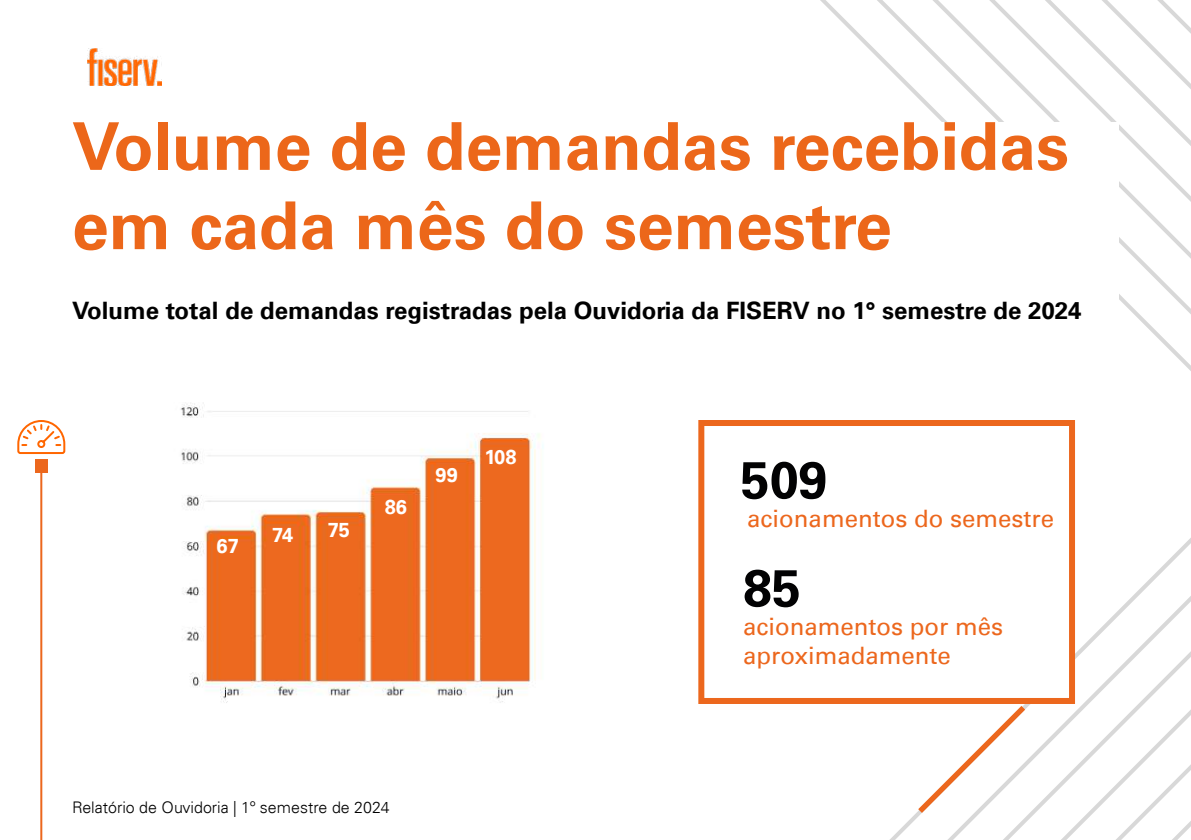
<style>
.page{position:relative;width:1191px;height:840px;background:#fff}
.page>*{position:absolute;margin:0;border:0;box-sizing:border-box;transform-origin:0 0}
.t1{font:700 66px/79.2px "Univers For Fiserv 65";color:#ec671a}
.t2{font:700 52px "Univers For Fiserv 65";color:#020203}
.t3{font:700 24px "Univers For Fiserv 65";color:#000}
.t4{font:24px/28.8px "Univers For Fiserv 55";color:#ec671d}
.t5{font:700 20px "Univers For Fiserv 65";color:#fff}
.t6{font:300 16px "Univers For Fiserv 45";color:#000}
</style>
<div class="page">
<svg style="left:698px;top:0;width:493px;height:839px"></svg>
<svg style="left:918px;top:705px;width:107px;height:107px"></svg>
<div style="left:698px;top:420px;width:377px;height:283px;background:#fff;border:6px solid #ec671d"></div>
<div style="left:72px;top:122px;width:1047px;height:201px;background:#fff"></div>
<img style="left:87px;top:48px;width:75px;height:38px">
<div style="left:35px;top:459px;width:12px;height:13px;background:#ec671d"></div>
<hr style="left:40px;top:472px;width:2px;height:367px;background:#ec671d">
<svg style="left:17px;top:420px;width:49px;height:34px"></svg>
<img style="left:180px;top:403px;width:363px;height:300px">
<h1 class="t1" style="left:72px;top:107px;width:998px">Volume de demandas recebidas em cada mês do semestre</h1>
<p class="t3" style="left:72px;top:296px;width:1011px">Volume total de demandas registradas pela Ouvidoria da FISERV no 1° semestre de 2024</p>
<p class="t5" style="left:217px;top:534px;width:24px">67</p>
<p class="t5" style="left:272px;top:522px;width:23px">74</p>
<p class="t5" style="left:328px;top:518px;width:24px">75</p>
<p class="t5" style="left:385px;top:495px;width:24px">86</p>
<p class="t5" style="left:435px;top:463px;width:24px">99</p>
<p class="t5" style="left:484px;top:444px;width:34px">108</p>
<p class="t6" style="left:72px;top:797px;width:319px">Relatório de Ouvidoria | 1º semestre de 2024</p>
<h2 class="t2" style="left:740px;top:449px;width:88px">509</h2>
<p class="t4" style="left:747px;top:504px;width:308px">acionamentos do semestre</p>
<h2 class="t2" style="left:743px;top:557px;width:59px">85</h2>
<p class="t4" style="left:743px;top:612px;width:262px">acionamentos por mês aproximadamente</p>
</div>
